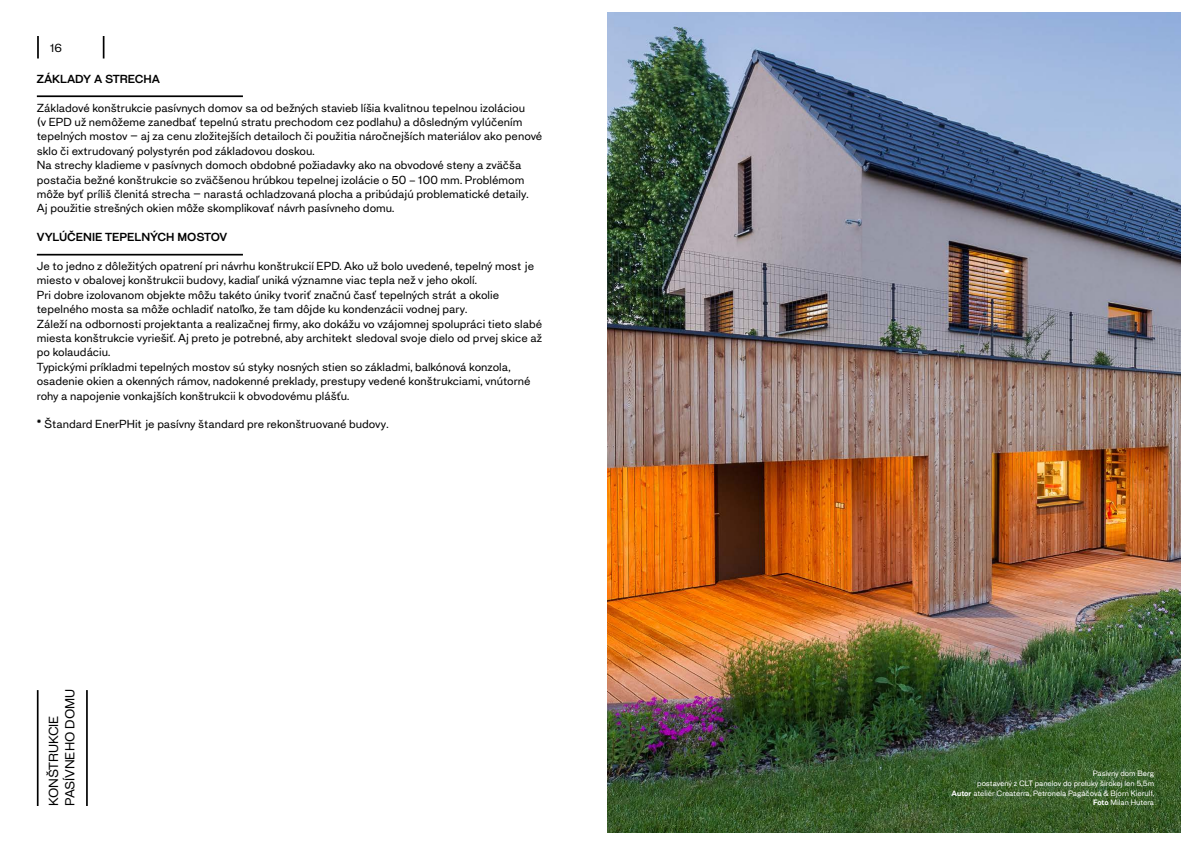
<style>
.page{position:relative;width:1191px;height:842px;background:#fff}
.page>*{position:absolute;margin:0;border:0;box-sizing:border-box;transform-origin:0 0}
.t1{font:13.5px/16.2px "Andrassy 2.04";color:#000}
.t2{font:12px/14.4px "Andrassy 2.04";color:#000}
.t3{font:600 12px "Andrassy 2.04";color:#000}
.t4{font:8px/9.6px "Andrassy 2.04";color:#fff;text-align:right}
.s1{font-weight:700}
</style>
<div class="page">
<svg style="left:103px;top:36px;width:1px;height:23px"></svg>
<hr style="left:37px;top:36px;width:2px;height:23px;background:#000">
<hr style="left:86px;top:690px;width:2px;height:116px;background:#000">
<hr style="left:37px;top:690px;width:2px;height:116px;background:#000">
<hr style="left:37px;top:95px;width:206px;height:2px;background:#000">
<hr style="left:37px;top:254px;width:206px;height:2px;background:#000">
<img style="left:607px;top:13px;width:573px;height:819px">
<p class="t2" style="left:50px;top:40px;width:14px">16</p>
<p class="t3" style="left:37px;top:70px;width:125px">ZÁKLADY A STRECHA</p>
<p class="t2" style="left:37px;top:100px;width:507px">Základové konštrukcie pasívnych domov sa od bežných stavieb líšia kvalitnou tepelnou izoláciou<br>(v EPD už nemôžeme zanedbať tepelnú stratu prechodom cez podlahu) a dôsledným vylúčením tepelných mostov − aj za cenu zložitejších detailoch či použitia náročnejších materiálov ako penové sklo či extrudovaný polystyrén pod základovou doskou.<br>Na strechy kladieme v pasívnych domoch obdobné požiadavky ako na obvodové steny a zväčša postačia bežné konštrukcie so zväčšenou hrúbkou tepelnej izolácie o 50 – 100 mm. Problémom môže byť príliš členitá strecha − narastá ochladzovaná plocha a pribúdajú problematické detaily.<br>Aj použitie strešných okien môže skomplikovať návrh pasívneho domu.</p>
<p class="t3" style="left:37px;top:229px;width:192px">VYLÚČENIE TEPELNÝCH MOSTOV</p>
<p class="t2" style="left:37px;top:258px;width:507px">Je to jedno z dôležitých opatrení pri návrhu konštrukcií EPD. Ako už bolo uvedené, tepelný most je miesto v obalovej konštrukcii budovy, kadiaľ uniká významne viac tepla než v jeho okolí.<br>Pri dobre izolovanom objekte môžu takéto úniky tvoriť značnú časť tepelných strát a okolie tepelného mosta sa môže ochladiť natoľko, že tam dôjde ku kondenzácii vodnej pary.<br>Záleží na odbornosti projektanta a realizačnej firmy, ako dokážu vo vzájomnej spolupráci tieto slabé miesta konštrukcie vyriešiť. Aj preto je potrebné, aby architekt sledoval svoje dielo od prvej skice až po kolaudáciu.<br>Typickými príkladmi tepelných mostov sú styky nosných stien so základmi, balkónová konzola, osadenie okien a okenných rámov, nadokenné preklady, prestupy vedené konštrukciami, vnútorné rohy a napojenie vonkajších konštrukcii k obvodovému plášťu.</p>
<p class="t2" style="left:37px;top:416px;width:353px">* Štandard EnerPHit je pasívny štandard pre rekonštruované budovy.</p>
<p class="t1" style="left:45px;top:806px;width:119px;rotate:-90deg">KONŠTRUKCIE<br>PASÍVNEHO DOMU</p>
<p class="t4" style="left:951px;top:768px;width:204px">Pasívny dom Berg<br>postavený z CLT panelov do preluky širokej len 5,5m<br><span class="s1">Autor</span> ateliér Createrra, Petronela Pagáčová &amp; Bjorn Kierulf, <span class="s1">Foto</span> Milan Hutera</p>
</div>
